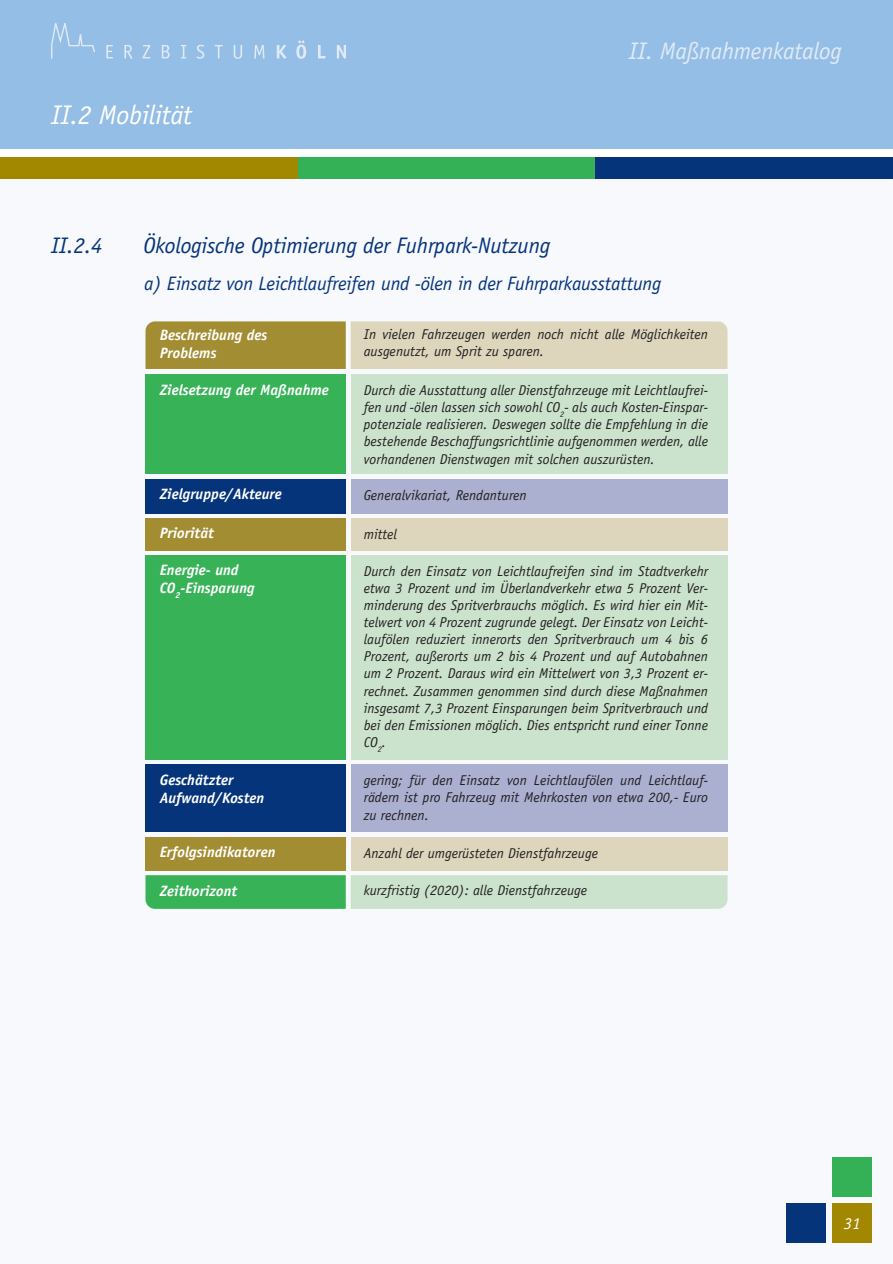
<style>
.page{position:relative;width:893px;height:1264px;background:#fff}
.page>*{position:absolute;margin:0;border:0;box-sizing:border-box;transform-origin:0 0}
.t1{font:italic 27px "Officina Sans LT";letter-spacing:-.01em;color:#fff}
.t2{font:italic 24px "Officina Sans LT";letter-spacing:-.01em;color:#e0eaf7}
.t3{font:italic 22.5px "Officina Sans LT";letter-spacing:-.01em;color:#05347a}
.t4{font:italic 19.5px "Officina Sans LT";letter-spacing:-.01em;color:#05347a}
.t5{font:italic 16.5px "Officina Sans LT";color:#fff}
.t6{font:italic 700 15px/18px "Officina Sans LT";color:#fff}
.t7{font:italic 14.25px/17.1px "Officina Sans LT";color:#231f20;text-align:justify}
</style>
<div class="page">
<div style="left:0;top:0;width:893px;height:149px;background:#94bee5"></div>
<div style="left:0;top:158px;width:298px;height:21px;background:#a28700"></div>
<div style="left:298px;top:158px;width:297px;height:21px;background:#34b156"></div>
<div style="left:595px;top:158px;width:298px;height:21px;background:#05347a"></div>
<svg style="left:106px;top:45px;width:7px;height:13px"></svg>
<svg style="left:124px;top:45px;width:8px;height:14px"></svg>
<svg style="left:143px;top:45px;width:7px;height:13px"></svg>
<svg style="left:162px;top:45px;width:8px;height:13px"></svg>
<svg style="left:181px;top:45px;width:5px;height:13px"></svg>
<svg style="left:196px;top:45px;width:8px;height:14px"></svg>
<svg style="left:215px;top:45px;width:8px;height:13px"></svg>
<svg style="left:234px;top:45px;width:8px;height:14px"></svg>
<svg style="left:254px;top:45px;width:10px;height:13px"></svg>
<svg style="left:277px;top:45px;width:9px;height:14px"></svg>
<svg style="left:296px;top:40px;width:10px;height:19px"></svg>
<svg style="left:318px;top:45px;width:8px;height:13px"></svg>
<svg style="left:337px;top:45px;width:9px;height:13px"></svg>
<svg style="left:51px;top:23px;width:44px;height:36px"></svg>
<svg style="left:145px;top:321px;width:583px;height:48px;background:#c9bd8f"></svg>
<div style="left:351px;top:374px;width:377px;height:100px;background:#cbe3cd"></div>
<div style="left:145px;top:374px;width:201px;height:100px;background:#37b257"></div>
<svg style="left:145px;top:875px;width:583px;height:33px;background:#99d2a5"></svg>
<div style="left:351px;top:479px;width:377px;height:34px;background:#abb0d1"></div>
<div style="left:145px;top:479px;width:201px;height:34px;background:#05347a"></div>
<div style="left:351px;top:518px;width:377px;height:32px;background:#ddd6bd"></div>
<div style="left:145px;top:518px;width:201px;height:32px;background:#a28d32"></div>
<div style="left:351px;top:554px;width:377px;height:205px;background:#cbe3cd"></div>
<div style="left:145px;top:554px;width:201px;height:205px;background:#37b257"></div>
<div style="left:351px;top:764px;width:377px;height:68px;background:#abb0d1"></div>
<div style="left:145px;top:764px;width:201px;height:68px;background:#05347a"></div>
<div style="left:351px;top:836px;width:377px;height:34px;background:#ddd6bd"></div>
<div style="left:145px;top:836px;width:201px;height:34px;background:#a28d32"></div>
<div style="left:833px;top:1203px;width:39px;height:39px;background:#a28700"></div>
<div style="left:786px;top:1203px;width:39px;height:39px;background:#05347a"></div>
<div style="left:833px;top:1156px;width:39px;height:39px;background:#34b156"></div>
<p class="t1" style="left:51px;top:104px;width:143px">II.2 Mobilität</p>
<p class="t2" style="left:629px;top:42px;width:214px">II. Maßnahmenkatalog</p>
<p class="t3" style="left:51px;top:236px;width:53px">II.2.4</p>
<p class="t3" style="left:144px;top:236px;width:408px">Ökologische Optimierung der Fuhrpark-Nutzung</p>
<p class="t4" style="left:144px;top:276px;width:518px">a) Einsatz von Leichtlaufreifen und -ölen in der Fuhrparkausstattung</p>
<p class="t6" style="left:160px;top:327px;width:109px">Beschreibung des<br>Problems</p>
<p class="t7" style="left:364px;top:327px;width:346px">In vielen Fahrzeugen werden noch nicht alle Möglichkeiten ausgenutzt, um Sprit zu sparen.</p>
<p class="t6" style="left:160px;top:381px;width:171px">Zielsetzung der Maßnahme</p>
<p class="t7" style="left:364px;top:383px;width:346px">Durch die Ausstattung aller Dienstfahrzeuge mit Leichtlaufrei&shy;fen und -ölen lassen sich sowohl CO<sub>2</sub>- als auch Kosten-Einspar&shy;potenziale realisieren. Deswegen sollte die Empfehlung in die bestehende Beschaffungsrichtlinie aufgenommen werden, alle vorhandenen Dienstwagen mit solchen auszurüsten.</p>
<p class="t6" style="left:160px;top:486px;width:124px">Zielgruppe/Akteure</p>
<p class="t7" style="left:364px;top:487px;width:164px">Generalvikariat, Rendanturen</p>
<p class="t6" style="left:160px;top:525px;width:56px">Priorität</p>
<p class="t7" style="left:364px;top:526px;width:35px">mittel</p>
<p class="t6" style="left:160px;top:562px;width:96px">Energie- und<br>CO<sub>2</sub>-Einsparung</p>
<p class="t7" style="left:364px;top:563px;width:346px">Durch den Einsatz von Leichtlaufreifen sind im Stadtverkehr etwa 3 Prozent und im Überlandverkehr etwa 5 Prozent Ver&shy;minderung des Spritverbrauchs möglich. Es wird hier ein Mit&shy;telwert von 4 Prozent zugrunde gelegt. Der Einsatz von Leicht&shy;laufölen reduziert innerorts den Spritverbrauch um 4 bis 6<br>Prozent, außerorts um 2 bis 4 Prozent und auf Autobahnen um 2 Prozent. Daraus wird ein Mittelwert von 3,3 Prozent er&shy;rechnet. Zusammen genommen sind durch diese Maßnahmen insgesamt 7,3 Prozent Einsparungen beim Spritverbrauch und bei den Emissionen möglich. Dies entspricht rund einer Tonne CO<sub>2</sub>.</p>
<p class="t6" style="left:160px;top:771px;width:106px">Geschätzter<br>Aufwand/Kosten</p>
<p class="t7" style="left:364px;top:773px;width:346px">gering; für den Einsatz von Leichtlaufölen und Leichtlauf&shy;rädern ist pro Fahrzeug mit Mehrkosten von etwa 200,- Euro zu rechnen.</p>
<p class="t6" style="left:160px;top:844px;width:117px">Erfolgsindikatoren</p>
<p class="t7" style="left:364px;top:845px;width:236px">Anzahl der umgerüsteten Dienstfahrzeuge</p>
<p class="t6" style="left:160px;top:882px;width:79px">Zeithorizont</p>
<p class="t7" style="left:364px;top:882px;width:225px">kurzfristig (2020): alle Dienstfahrzeuge</p>
<p class="t5" style="left:844px;top:1216px;width:18px">31</p>
</div>
